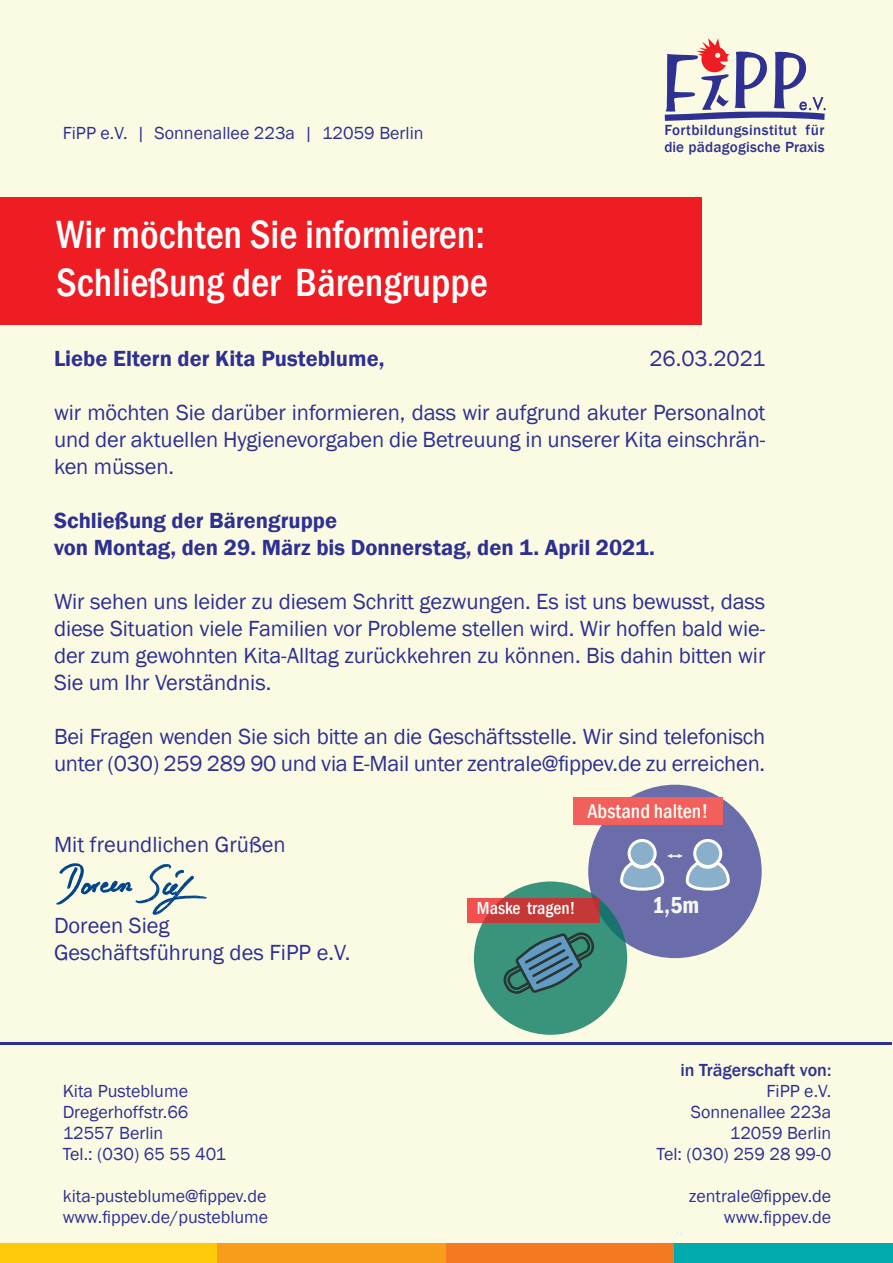
<style>
.page{position:relative;width:893px;height:1263px;background:#fbfbe3}
.page>*{position:absolute;margin:0;border:0;box-sizing:border-box;transform-origin:0 0}
.t1{font:500 condensed 40.5px "Franklin Gothic";color:#fff}
.t2{font:600 condensed 23.85px "Franklin Gothic";color:#f7f7f7}
.t3{font:22.5px/27px "Franklin Gothic";letter-spacing:-.005em;color:#2e3092;text-align:justify}
.t4{font:600 22.5px/27px "Franklin Gothic";color:#2e3092}
.t5{font:500 condensed 20.4px "Franklin Gothic";color:#fff}
.Absatzformat_1{font:18px "Franklin Gothic";color:#2e3092}
.Absatzformat_1-2{font:500 18px "Franklin Gothic";color:#2e3092}
.t6{font:500 condensed 17.85px "Franklin Gothic";color:#fff}
.t7{font:500 15.15px/17.2px "Franklin Gothic";letter-spacing:.025em;color:#2e3092}
</style>
<div class="page">
<div style="left:0;top:197px;width:702px;height:128px;background:#ee1d23"></div>
<hr style="left:1px;top:1041px;width:891px;height:3px;background:#2e3092">
<svg style="left:665px;top:38px;width:161px;height:83px"></svg>
<div style="left:0;top:1244px;width:218px;height:19px;background:#feca0a"></div>
<div style="left:218px;top:1244px;width:228px;height:19px;background:#f89c1c"></div>
<div style="left:446px;top:1244px;width:228px;height:19px;background:#f47921"></div>
<div style="left:675px;top:1244px;width:218px;height:19px;background:#00aaad"></div>
<div style="left:588px;top:785px;width:174px;height:173px;background:#6b6daa;border-radius:50%"></div>
<div style="left:573px;top:797px;width:150px;height:28px;background:#f1605c"></div>
<svg style="left:629px;top:840px;width:26px;height:26px"></svg>
<div style="left:628px;top:839px;width:29px;height:29px;border:3px solid #fff;border-radius:50%"></div>
<svg style="left:695px;top:840px;width:26px;height:26px"></svg>
<div style="left:693px;top:839px;width:29px;height:29px;border:3px solid #fff;border-radius:50%"></div>
<svg style="left:620px;top:854px;width:110px;height:37px"></svg>
<svg style="left:56px;top:863px;width:151px;height:52px"></svg>
<div style="left:474px;top:881px;width:153px;height:154px;background:#3a947c;border-radius:50%"></div>
<svg style="left:503px;top:932px;width:92px;height:62px"></svg>
<svg style="left:468px;top:898px;width:132px;height:25px;background:#cb3c3b"></svg>
<p class="Absatzformat_1" style="left:63px;top:122px;width:362px">FiPP e.V. | Sonnenallee 223a | 12059 Berlin</p>
<p class="t1" style="left:56px;top:208px;width:431px">Wir möchten Sie informieren:</p>
<p class="t1" style="left:56px;top:256px;width:433px">Schließung der Bärengruppe</p>
<p class="t7" style="left:664px;top:121px;width:162px">Fortbildungsinstitut für die pädagogische Praxis</p>
<p class="t4" style="left:54px;top:345px;width:332px">Liebe Eltern der Kita Pusteblume,</p>
<p class="t3" style="left:649px;top:345px;width:118px">26.03.2021</p>
<p class="t3" style="left:54px;top:399px;width:713px">wir möchten Sie darüber informieren, dass wir aufgrund akuter Personalnot und der aktuellen Hygienevorgaben die Betreuung in unserer Kita einschrän&shy;ken müssen.</p>
<p class="t4" style="left:54px;top:507px;width:603px">Schließung der Bärengruppe<br>von Montag, den 29. März bis Donnerstag, den 1. April 2021.</p>
<p class="t3" style="left:54px;top:588px;width:713px">Wir sehen uns leider zu diesem Schritt gezwungen. Es ist uns bewusst, dass diese Situation viele Familien vor Probleme stellen wird. Wir hoffen bald wie&shy;der zum gewohnten Kita-Alltag zurückkehren zu können. Bis dahin bitten wir Sie um Ihr Verständnis.</p>
<p class="t3" style="left:54px;top:723px;width:713px">Bei Fragen wenden Sie sich bitte an die Geschäftsstelle. Wir sind telefonisch unter (030) 259 289 90 und via E-Mail unter zentrale@fippev.de zu erreichen.</p>
<p class="t3" style="left:54px;top:831px;width:233px">Mit freundlichen Grüßen</p>
<p class="t3" style="left:54px;top:912px;width:117px">Doreen Sieg</p>
<p class="t3" style="left:54px;top:939px;width:298px">Geschäftsführung des FiPP e.V.</p>
<p class="Absatzformat_1" style="left:63px;top:1079px;width:127px">Kita Pusteblume</p>
<p class="Absatzformat_1" style="left:63px;top:1100px;width:127px">Dregerhoffstr.66</p>
<p class="Absatzformat_1" style="left:63px;top:1121px;width:102px">12557 Berlin</p>
<p class="Absatzformat_1" style="left:63px;top:1142px;width:165px">Tel.: (030) 65 55 401</p>
<p class="Absatzformat_1" style="left:63px;top:1184px;width:205px">kita-pusteblume@fippev.de</p>
<p class="Absatzformat_1" style="left:63px;top:1205px;width:207px">www.fippev.de/pusteblume</p>
<p class="t5" style="left:587px;top:797px;width:122px">Abstand halten!</p>
<p class="t6" style="left:477px;top:897px;width:100px">Maske tragen!</p>
<p class="t2" style="left:652px;top:889px;width:49px">1,5m</p>
<p class="Absatzformat_1-2" style="left:680px;top:1058px;width:152px">in Trägerschaft von:</p>
<p class="Absatzformat_1" style="left:766px;top:1079px;width:66px">FiPP e.V.</p>
<p class="Absatzformat_1" style="left:691px;top:1100px;width:142px">Sonnenallee 223a</p>
<p class="Absatzformat_1" style="left:730px;top:1121px;width:103px">12059 Berlin</p>
<p class="Absatzformat_1" style="left:657px;top:1142px;width:176px">Tel: (030) 259 28 99-0</p>
<p class="Absatzformat_1" style="left:689px;top:1184px;width:144px">zentrale@fippev.de</p>
<p class="Absatzformat_1" style="left:724px;top:1205px;width:109px">www.fippev.de</p>
</div>
